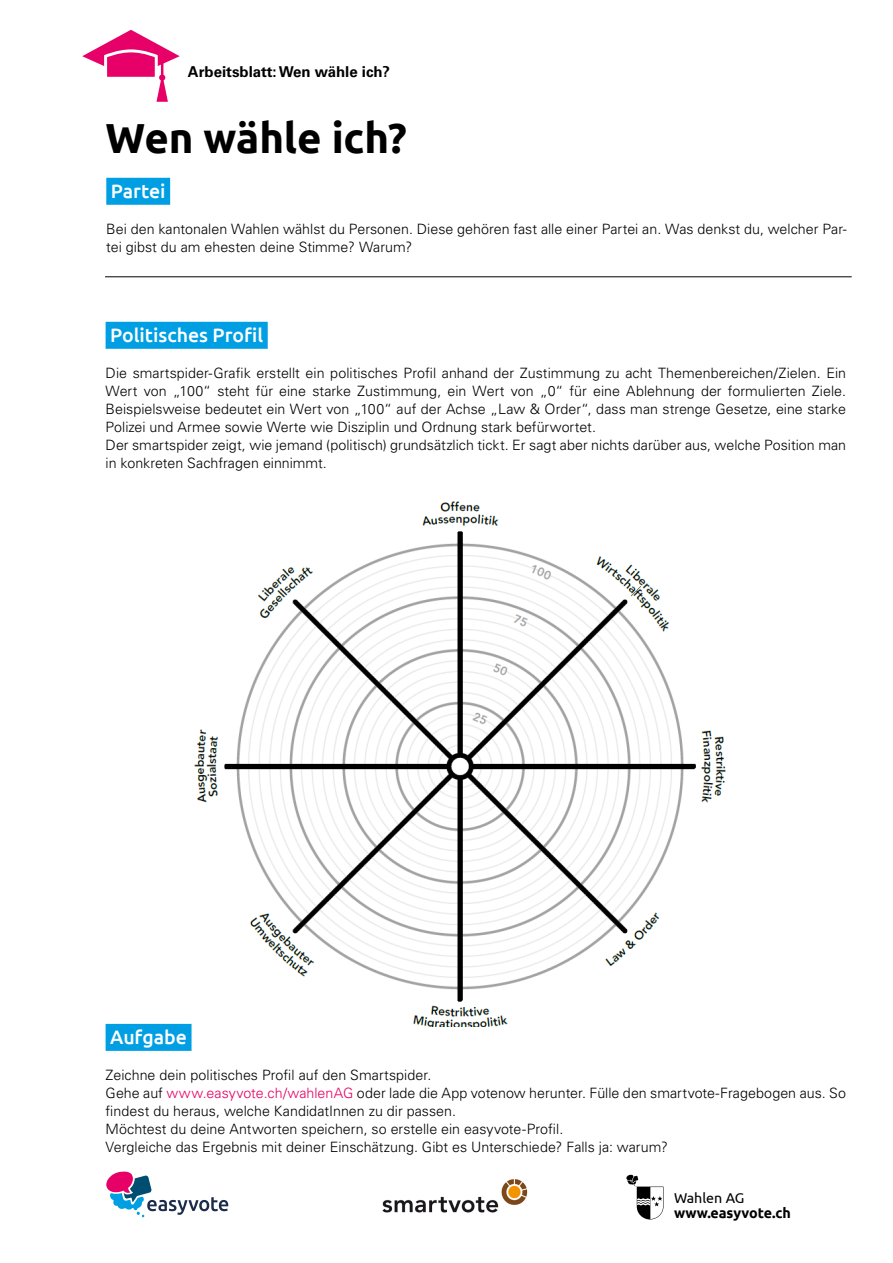
<style>
.page{position:relative;width:893px;height:1263px;background:#fff}
.page>*{position:absolute;margin:0;border:0;box-sizing:border-box;transform-origin:0 0}
.t1{font:700 42px "Ubuntu";letter-spacing:-.005em;color:#000}
.t2{font:500 19.5px "Ubuntu";letter-spacing:-.005em;color:#fff}
.t3{font:700 15px "Univers LT Std";color:#000}
.t4{font:300 14.25px/18px "Univers LT Std";color:#000}
.t5{font:700 14.25px "Ubuntu";color:#000}
.t6{font:14.25px "Ubuntu";color:#000}
.s1{color:#e60067}
</style>
<div class="page">
<svg style="left:106px;top:1171px;width:122px;height:46px"></svg>
<svg style="left:626px;top:1175px;width:37px;height:44px"></svg>
<svg style="left:82px;top:30px;width:98px;height:72px"></svg>
<div style="left:106px;top:178px;width:64px;height:27px;background:#009fe3"></div>
<img style="left:194px;top:501px;width:532px;height:526px">
<hr style="left:105px;top:277px;width:747px;height:1px;background:#000">
<div style="left:106px;top:322px;width:162px;height:27px;background:#009fe3"></div>
<div style="left:106px;top:1024px;width:86px;height:27px;background:#009fe3"></div>
<img style="left:382px;top:1179px;width:146px;height:34px">
<p class="t3" style="left:188px;top:63px;width:204px">Arbeitsblatt: Wen wähle ich?</p>
<h1 class="t1" style="left:106px;top:113px;width:303px">Wen wähle ich?</h1>
<h2 class="t2" style="left:111px;top:179px;width:56px">Partei</h2>
<p class="t4" style="left:106px;top:220px;width:742px">Bei den kantonalen Wahlen wählst du Personen. Diese gehören fast alle einer Partei an. Was denkst du, welcher Par&shy;tei gibst du am ehesten deine Stimme? Warum?</p>
<h2 class="t2" style="left:110px;top:323px;width:155px">Politisches Profil</h2>
<p class="t4" style="left:106px;top:364px;width:742px">Die smartspider-Grafik erstellt ein politisches Profil anhand der Zustimmung zu acht Themenbereichen/Zielen. Ein Wert von „100“ steht für eine starke Zustimmung, ein Wert von „0“ für eine Ablehnung der formulierten Ziele.<br>Beispielsweise bedeutet ein Wert von „100“ auf der Achse „Law &amp; Order“, dass man strenge Gesetze, eine starke Polizei und Armee sowie Werte wie Disziplin und Ordnung stark befürwortet.<br>Der smartspider zeigt, wie jemand (politisch) grundsätzlich tickt. Er sagt aber nichts darüber aus, welche Position man in konkreten Sachfragen einnimmt.</p>
<h2 class="t2" style="left:110px;top:1025px;width:78px">Aufgabe</h2>
<p class="t4" style="left:106px;top:1066px;width:742px">Zeichne dein politisches Profil auf den Smartspider.<br>Gehe auf <span class="s1">www.easyvote.ch/wahlenAG</span> oder lade die App votenow herunter. Fülle den smartvote-Fragebogen aus. So findest du heraus, welche KandidatInnen zu dir passen.<br>Möchtest du deine Antworten speichern, so erstelle ein easyvote-Profil.<br>Vergleiche das Ergebnis mit deiner Einschätzung. Gibt es Unterschiede? Falls ja: warum?</p>
<p class="t6" style="left:674px;top:1189px;width:72px">Wahlen AG</p>
<p class="t5" style="left:674px;top:1204px;width:118px">www.easyvote.ch</p>
</div>
